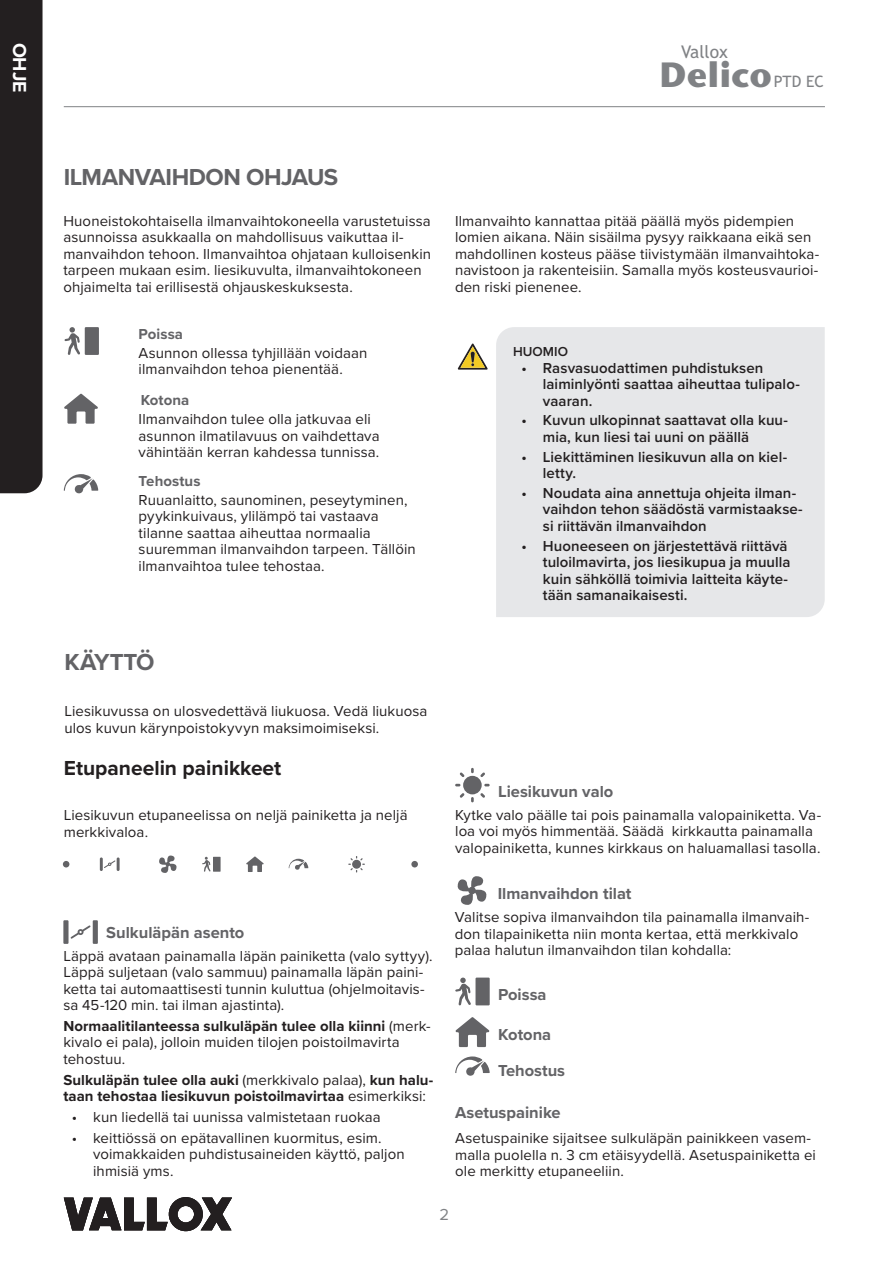
<style>
.page{position:relative;width:893px;height:1263px;background:#fff}
.page>*{position:absolute;margin:0;border:0;box-sizing:border-box;transform-origin:0 0}
.t1{font:700 35.1px "ITC Stone Sans Com";color:#808285}
.OTSIKKO_1{font:700 24px "Proxima Nova";letter-spacing:-.02em;color:#636366}
.OTSIKKO_2{font:700 21px "Proxima Nova";color:#231f20}
.t2{font:700 19.5px "Proxima Nova";color:#fff}
.t3{font:17.55px "Trebuchet MS";color:#808285}
.OTSIKKO_3{font:700 16.5px "Proxima Nova";color:#636366}
.t4{font:16.5px "Proxima Nova";color:#808285}
.Leipäteksti{font:15px/16.5px "Proxima Nova";letter-spacing:.005em;color:#231f20}
.t5{font:600 15px/16.5px "Proxima Nova";letter-spacing:.005em;color:#231f20}
.Leipäteksti-2{font:700 15px/16.5px "Proxima Nova";letter-spacing:.005em;color:#231f20}
.Palluraluettelo_ei_a{font:15px/16.5px "Proxima Nova";letter-spacing:.005em;color:#231f20}
.Palluraluettelo_ei_a-2{font:700 15px "Proxima Nova";letter-spacing:.005em;color:#636366}
.Varoitus-vihje-huoma{font:600 13.5px "Proxima Nova";color:#231f20}
.s1{font-family:"Trebuchet MS";font-weight:400;font-size:15.75px}
.s2{font-weight:700}
.s3{font-weight:400}
</style>
<div class="page">
<hr style="left:64px;top:106px;width:761px;height:1px;background:#808285">
<div style="left:0;top:0;width:43px;height:493px;background:#231f20"></div>
<svg style="left:64px;top:1197px;width:168px;height:34px"></svg>
<svg style="left:71px;top:925px;width:20px;height:14px"></svg>
<div style="left:63px;top:920px;width:6px;height:24px;background:#636366"></div>
<div style="left:93px;top:920px;width:5px;height:24px;background:#636366"></div>
<svg style="left:455px;top:768px;width:35px;height:34px"></svg>
<div style="left:464px;top:777px;width:16px;height:16px;background:#636366;border-radius:50%"></div>
<svg style="left:62px;top:855px;width:425px;height:50px"></svg>
<svg style="left:455px;top:977px;width:16px;height:28px"></svg>
<div style="left:475px;top:977px;width:15px;height:28px;background:#636366"></div>
<svg style="left:455px;top:1017px;width:35px;height:30px"></svg>
<svg style="left:455px;top:1056px;width:35px;height:20px"></svg>
<svg style="left:64px;top:327px;width:16px;height:28px"></svg>
<div style="left:85px;top:327px;width:14px;height:28px;background:#636366"></div>
<svg style="left:64px;top:394px;width:34px;height:30px"></svg>
<svg style="left:64px;top:474px;width:34px;height:20px"></svg>
<div style="left:496px;top:327px;width:329px;height:290px;background:#e6e7e9"></div>
<svg style="left:458px;top:343px;width:30px;height:27px"></svg>
<p class="t2" style="left:34px;top:43px;width:52px;rotate:90deg">OHJE</p>
<p class="t3" style="left:681px;top:40px;width:48px">Vallox</p>
<h1 class="t1" style="left:659px;top:52px;width:166px">Delico<span class="s1">PTD EC</span></h1>
<p class="OTSIKKO_1" style="left:64px;top:159px;width:276px">ILMANVAIHDON OHJAUS</p>
<p class="Leipäteksti" style="left:63px;top:212px;width:369px">Huoneistokohtaisella ilmanvaihtokoneella varustetuissa asunnoissa asukkaalla on mahdollisuus vaikuttaa il&shy;manvaihdon tehoon. Ilmanvaihtoa ohjataan kulloisenkin tarpeen mukaan esim. liesikuvulta, ilmanvaihtokoneen ohjaimelta tai erillisestä ohjauskeskuksesta.</p>
<p class="Palluraluettelo_ei_a-2" style="left:139px;top:323px;width:46px">Poissa</p>
<p class="Palluraluettelo_ei_a" style="left:139px;top:344px;width:230px">Asunnon ollessa tyhjillään voidaan ilmanvaihdon tehoa pienentää.</p>
<p class="Palluraluettelo_ei_a-2" style="left:141px;top:389px;width:50px">Kotona</p>
<p class="Leipäteksti" style="left:139px;top:410px;width:242px">Ilmanvaihdon tulee olla jatkuvaa eli asunnon ilmatilavuus on vaihdettava vähintään kerran kahdessa tunnissa.</p>
<p class="Palluraluettelo_ei_a-2" style="left:139px;top:470px;width:63px">Tehostus</p>
<p class="Leipäteksti" style="left:139px;top:491px;width:279px">Ruuanlaitto, saunominen, peseytyminen, pyykinkuivaus, ylilämpö tai vastaava tilanne saattaa aiheuttaa normaalia suuremman ilmanvaihdon tarpeen. Tällöin ilmanvaihtoa tulee tehostaa.</p>
<p class="OTSIKKO_1" style="left:64px;top:644px;width:92px">KÄYTTÖ</p>
<p class="Leipäteksti" style="left:64px;top:702px;width:365px">Liesikuvussa on ulosvedettävä liukuosa. Vedä liukuosa ulos kuvun kärynpoistokyvyn maksimoimiseksi.</p>
<p class="OTSIKKO_2" style="left:64px;top:752px;width:219px">Etupaneelin painikkeet</p>
<p class="Leipäteksti" style="left:64px;top:806px;width:345px">Liesikuvun etupaneelissa on neljä painiketta ja neljä merkkivaloa.</p>
<p class="OTSIKKO_3" style="left:106px;top:920px;width:140px">Sulkuläpän asento</p>
<p class="Leipäteksti" style="left:63px;top:947px;width:371px">Läppä avataan painamalla läpän painiketta (valo syttyy).<br>Läppä suljetaan (valo sammuu) painamalla läpän paini&shy;ketta tai automaattisesti tunnin kuluttua (ohjelmoitavis&shy;sa 45-120 min. tai ilman ajastinta).</p>
<p class="Leipäteksti" style="left:63px;top:1017px;width:369px"><span class="s2">Normaalitilanteessa sulkuläpän tulee olla kiinni</span> (merk&shy;kivalo ei pala), jolloin muiden tilojen poistoilmavirta tehostuu.</p>
<p class="Leipäteksti-2" style="left:63px;top:1071px;width:371px">Sulkuläpän tulee olla auki <span class="s3">(merkkivalo palaa),</span> kun halu&shy;taan tehostaa liesikuvun poistoilmavirtaa <span class="s3">esimerkiksi:</span></p>
<p class="Leipäteksti" style="left:72px;top:1108px;width:310px">• kun liedellä tai uunissa valmistetaan ruokaa</p>
<p class="Leipäteksti" style="left:93px;top:1129px;width:313px;text-indent:-21px">• keittiössä on epätavallinen kuormitus, esim. voimakkaiden puhdistusaineiden käyttö, paljon ihmisiä yms.</p>
<p class="Leipäteksti" style="left:455px;top:212px;width:366px">Ilmanvaihto kannattaa pitää päällä myös pidempien lomien aikana. Näin sisäilma pysyy raikkaana eikä sen mahdollinen kosteus pääse tiivistymään ilmanvaihtoka&shy;navistoon ja rakenteisiin. Samalla myös kosteusvaurioi&shy;den riski pienenee.</p>
<p class="Varoitus-vihje-huoma" style="left:513px;top:342px;width:56px">HUOMIO</p>
<p class="t5" style="left:543px;top:359px;width:259px;text-indent:-21px">• Rasvasuodattimen puhdistuksen laiminlyönti saattaa aiheuttaa tulipalo&shy;vaaran.</p>
<p class="t5" style="left:543px;top:412px;width:247px;text-indent:-21px">• Kuvun ulkopinnat saattavat olla kuu&shy;mia, kun liesi tai uuni on päällä</p>
<p class="t5" style="left:543px;top:448px;width:246px;text-indent:-21px">• Liekittäminen liesikuvun alla on kiel&shy;letty.</p>
<p class="t5" style="left:543px;top:484px;width:261px;text-indent:-21px">• Noudata aina annettuja ohjeita ilman&shy;vaihdon tehon säädöstä varmistaakse&shy;si riittävän ilmanvaihdon</p>
<p class="t5" style="left:543px;top:537px;width:249px;text-indent:-21px">• Huoneeseen on järjestettävä riittävä tuloilmavirta, jos liesikupua ja muulla kuin sähköllä toimivia laitteita käyte&shy;tään samanaikaisesti.</p>
<p class="OTSIKKO_3" style="left:498px;top:779px;width:117px">Liesikuvun valo</p>
<p class="Leipäteksti" style="left:455px;top:806px;width:367px">Kytke valo päälle tai pois painamalla valopainiketta. Va&shy;loa voi myös himmentää. Säädä kirkkautta painamalla valopainiketta, kunnes kirkkaus on haluamallasi tasolla.</p>
<p class="OTSIKKO_3" style="left:498px;top:881px;width:135px">Ilmanvaihdon tilat</p>
<p class="Leipäteksti" style="left:455px;top:908px;width:356px">Valitse sopiva ilmanvaihdon tila painamalla ilmanvaih&shy;don tilapainiketta niin monta kertaa, että merkkivalo palaa halutun ilmanvaihdon tilan kohdalla:</p>
<p class="OTSIKKO_3" style="left:498px;top:983px;width:50px">Poissa</p>
<p class="OTSIKKO_3" style="left:498px;top:1022px;width:55px">Kotona</p>
<p class="OTSIKKO_3" style="left:498px;top:1058px;width:69px">Tehostus</p>
<p class="OTSIKKO_3" style="left:455px;top:1100px;width:107px">Asetuspainike</p>
<p class="Leipäteksti" style="left:455px;top:1129px;width:362px">Asetuspainike sijaitsee sulkuläpän painikkeen vasem&shy;malla puolella n. 3 cm etäisyydellä. Asetuspainiketta ei ole merkitty etupaneeliin.</p>
<p class="t4" style="left:439px;top:1202px;width:11px">2</p>
</div>
